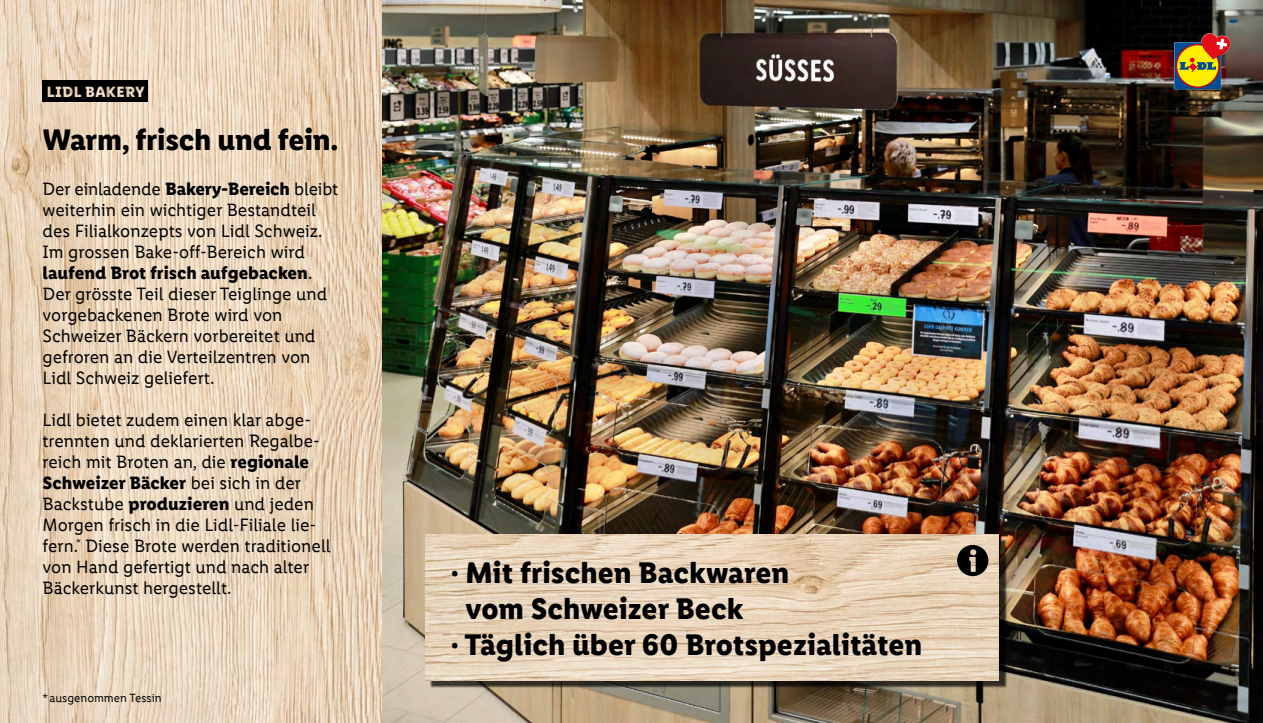
<style>
.page{position:relative;width:1263px;height:723px;background:#fff}
.page>*{position:absolute;margin:0;border:0;box-sizing:border-box;transform-origin:0 0}
.t1{font:700 30px "Lidl Font Pro";color:#000}
.t2{font:18px/21px "Lidl Font Pro";color:#000}
.t3{font:700 15px "Lidl Font Pro";letter-spacing:.03em;color:#fff}
.t4{font:12px "Lidl Font Pro";color:#000}
.s1{font-weight:700}
</style>
<div class="page">
<img style="left:0;top:0;width:383px;height:723px">
<img style="left:383px;top:0;width:880px;height:723px">
<div style="left:43px;top:81px;width:105px;height:21px;background:#000"></div>
<svg style="left:1174px;top:33px;width:56px;height:56px;background:#977335"></svg>
<div style="left:429px;top:538px;width:578px;height:150px;background:#000;opacity:.75"></div>
<img style="left:425px;top:534px;width:574px;height:146px">
<div style="left:957px;top:545px;width:31px;height:31px;background:#000;border-radius:50%"></div>
<svg style="left:969px;top:549px;width:7px;height:23px"></svg>
<p class="t3" style="left:47px;top:83px;width:99px">LIDL BAKERY</p>
<h1 class="t1" style="left:43px;top:122px;width:297px">Warm, frisch und fein.</h1>
<p class="t2" style="left:43px;top:178px;width:297px">Der einladende <span class="s1">Bakery-Bereich</span> bleibt weiterhin ein wichtiger Bestandteil des Filialkonzepts von Lidl Schweiz.<br>Im grossen Bake-off-Bereich wird <span class="s1">laufend Brot frisch aufgebacken</span>.<br>Der grösste Teil dieser Teiglinge und vorgebackenen Brote wird von Schweizer Bäckern vorbereitet und gefroren an die Verteilzentren von Lidl Schweiz geliefert.</p>
<p class="t2" style="left:43px;top:409px;width:289px">Lidl bietet zudem einen klar abge&shy;trennten und deklarierten Regalbe&shy;reich mit Broten an, die <span class="s1">regionale Schweizer Bäcker</span> bei sich in der Backstube <span class="s1">produzieren</span> und jeden Morgen frisch in die Lidl-Filiale lie&shy;fern.<sup>*</sup> Diese Brote werden traditionell von Hand gefertigt und nach alter Bäckerkunst hergestellt.</p>
<p class="t4" style="left:43px;top:692px;width:121px">*ausgenommen Tessin</p>
<h1 class="t1" style="left:451px;top:555px;width:340px">· Mit frischen Backwaren</h1>
<h1 class="t1" style="left:465px;top:591px;width:280px">vom Schweizer Beck</h1>
<h1 class="t1" style="left:451px;top:627px;width:473px">· Täglich über 60 Brotspezialitäten</h1>
</div>
